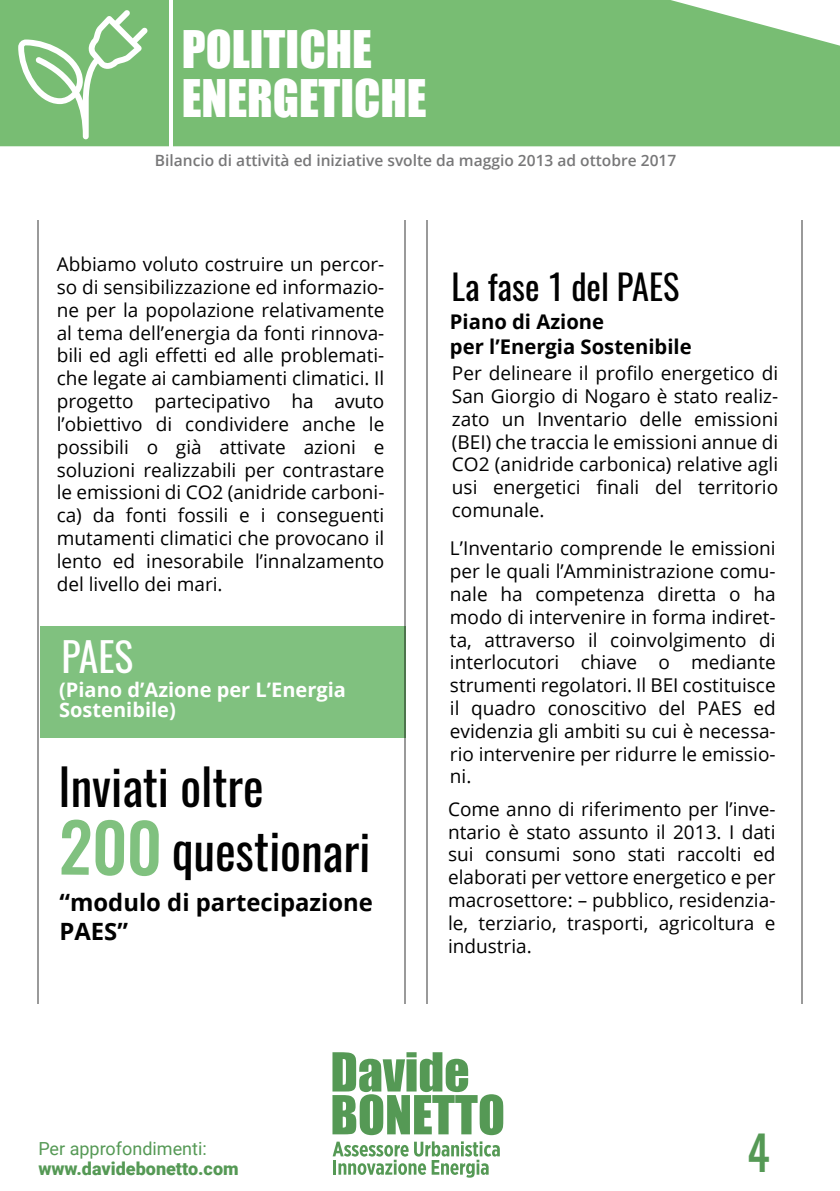
<style>
.page{position:relative;width:840px;height:1191px;background:#fff}
.page>*{position:absolute;margin:0;border:0;box-sizing:border-box;transform-origin:0 0}
.t1{font:500 67.2px "Oswald";color:#80c17f}
.t2{font:49px/64.4px "Oswald";color:#010101}
.t3{font:47.6px/49.2px "Impact";color:#fff}
.t4{font:46.4px "Oswald";color:#595}
.t5{font:39.6px "Oswald";color:#fff}
.t6{font:34.4px "Oswald";color:#010101}
.t7{font:700 23.8px/28.6px "Open Sans";color:#010101}
.t8{font:700 20.2px/24.2px "Open Sans";color:#010101}
.t9{font:700 20px/20.4px "Open Sans";color:#fff}
.t10{font:19px/22.8px "Open Sans";color:#010101;text-align:justify}
.t11{font:900 18px "Roboto";color:#595}
.t12{font:18px "Roboto";color:#595}
.t13{font:600 15.6px "Open Sans";color:#777778}
</style>
<div class="page">
<div style="left:40px;top:626px;width:365px;height:112px;background:#80c17f"></div>
<hr style="left:37px;top:220px;width:1px;height:783px;background:#000">
<hr style="left:404px;top:220px;width:1px;height:783px;background:#000">
<hr style="left:426px;top:220px;width:1px;height:783px;background:#000">
<hr style="left:800px;top:220px;width:1px;height:783px;background:#000">
<div style="left:0;top:0;width:839px;height:146px;background:#78bd73"></div>
<hr style="left:169px;top:0;width:3px;height:147px;background:#fff">
<svg style="left:18px;top:10px;width:130px;height:129px"></svg>
<svg style="left:332px;top:1052px;width:171px;height:83px"></svg>
<svg style="left:332px;top:1141px;width:167px;height:36px"></svg>
<h3 class="t3" style="left:182px;top:23px;width:246px">POLITICHE<br>ENERGETICHE</h3>
<p class="t13" style="left:155px;top:149px;width:522px">Bilancio di attività ed iniziative svolte da maggio 2013 ad ottobre 2017</p>
<p class="t10" style="left:57px;top:252px;width:329px">Abbiamo voluto costruire un percor&shy;so di sensibilizzazione ed informazio&shy;ne per la popolazione relativamente al tema dell’energia da fonti rinnova&shy;bili ed agli effetti ed alle problemati&shy;che legate ai cambiamenti climatici. Il progetto partecipativo ha avuto l’obiettivo di condividere anche le possibili o già attivate azioni e soluzioni realizzabili per contrastare le emissioni di CO2 (anidride carboni&shy;ca) da fonti fossili e i conseguenti mutamenti climatici che provocano il lento ed inesorabile l’innalzamento del livello dei mari.</p>
<h3 class="t5" style="left:61px;top:621px;width:73px">PAES</h3>
<p class="t9" style="left:59px;top:678px;width:288px">(Piano d’Azione per L’Energia<br>Sostenibile)</p>
<h2 class="t2" style="left:172px;top:750px;width:201px;text-indent:-113px">Inviati oltre questionari</h2>
<p class="t7" style="left:59px;top:887px;width:315px">“modulo di partecipazione<br>PAES”</p>
<h1 class="t1" style="left:58px;top:812px;width:106px">200</h1>
<h3 class="t6" style="left:451px;top:256px;width:229px">La fase 1 del PAES</h3>
<p class="t8" style="left:449px;top:309px;width:243px">Piano di Azione<br>per l’Energia Sostenibile</p>
<p class="t10" style="left:451px;top:361px;width:327px">Per delineare il profilo energetico di San Giorgio di Nogaro è stato realiz&shy;zato un Inventario delle emissioni (BEI) che traccia le emissioni annue di CO2 (anidride carbonica) relative agli usi energetici finali del territorio comunale.</p>
<p class="t10" style="left:449px;top:536px;width:327px">L’Inventario comprende le emissioni per le quali l’Amministrazione comu&shy;nale ha competenza diretta o ha modo di intervenire in forma indiret&shy;ta, attraverso il coinvolgimento di interlocutori chiave o mediante strumenti regolatori. Il BEI costituisce il quadro conoscitivo del PAES ed evidenzia gli ambiti su cui è necessa&shy;rio intervenire per ridurre le emissio&shy;ni.</p>
<p class="t10" style="left:448px;top:797px;width:329px">Come anno di riferimento per l’inve&shy;ntario è stato assunto il 2013. I dati sui consumi sono stati raccolti ed elaborati per vettore energetico e per macrosettore: – pubblico, residenzia&shy;le, terziario, trasporti, agricoltura e industria.</p>
<p class="t12" style="left:38px;top:1136px;width:170px">Per approfondimenti:</p>
<p class="t11" style="left:38px;top:1156px;width:202px">www.davidebonetto.com</p>
<h3 class="t4" style="left:746px;top:1111px;width:24px">4</h3>
</div>
